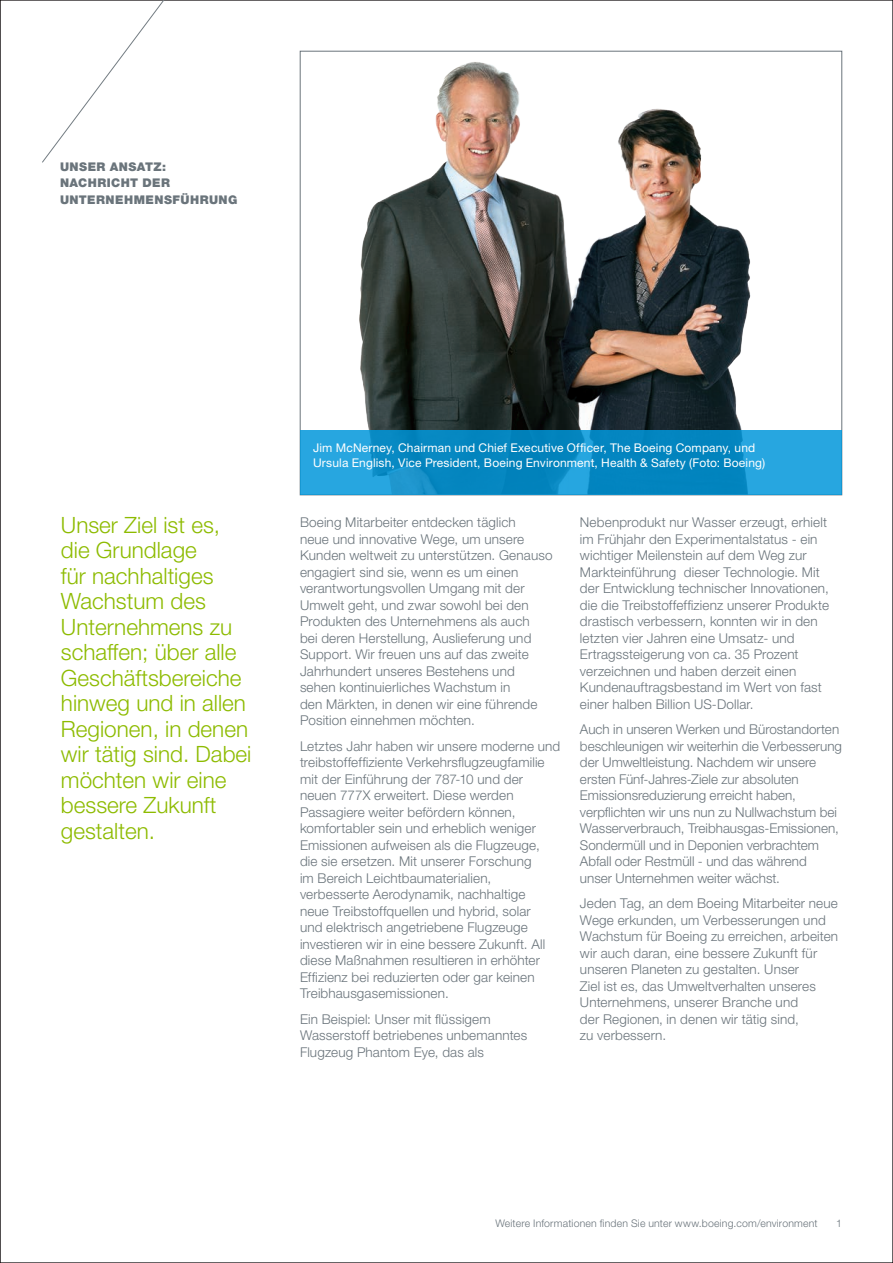
<style>
.page{position:relative;width:893px;height:1263px;background:#fff}
.page>*{position:absolute;margin:0;border:0;box-sizing:border-box;transform-origin:0 0}
.t1{font:300 22.5px/25.5px "Helvetica Neue LT Std";color:#8dbb00}
.body{font:300 13.5px/16.5px "Helvetica Neue LT Std";letter-spacing:.01em;color:#6a747b}
.t2{font:12px/15px "Helvetica Neue LT Std";letter-spacing:.015em;color:#fff}
.body-2{font:900 12px/16.5px "Helvetica Neue LT Std";letter-spacing:.04em;color:#6a747b}
.t3{font:300 10.5px "Helvetica Neue LT Std";letter-spacing:.02em;color:#6a747b}
</style>
<div class="page">
<svg style="left:41px;top:0;width:139px;height:163px"></svg>
<img style="left:359px;top:65px;width:392px;height:365px">
<svg style="left:300px;top:430px;width:542px;height:65px;background:#1091cb"></svg>
<p class="body-2" style="left:60px;top:158px;width:108px">UNSER ANSATZ:</p>
<p class="body-2" style="left:60px;top:174px;width:179px">NACHRICHT DER<br>UNTERNEHMENSFÜHRUNG</p>
<p class="t1" style="left:61px;top:512px;width:192px">Unser Ziel ist es, die Grundlage<br>für nachhaltiges<br>Wachstum des<br>Unternehmens zu schaffen; über alle<br>Geschäftsbereiche hinweg und in allen<br>Regionen, in denen wir tätig sind. Dabei möchten wir eine bessere Zukunft gestalten.</p>
<p class="t2" style="left:313px;top:440px;width:454px">Jim McNerney, Chairman und Chief Executive Officer, The Boeing Company, und<br>Ursula English, Vice President, Boeing Environment, Health &amp; Safety (Foto: Boeing)</p>
<p class="body" style="left:300px;top:514px;width:254px">Boeing Mitarbeiter entdecken täglich<br>neue und innovative Wege, um unsere Kunden weltweit zu unterstützen. Genauso engagiert sind sie, wenn es um einen verantwortungsvollen Umgang mit der Umwelt geht, und zwar sowohl bei den Produkten des Unternehmens als auch<br>bei deren Herstellung, Auslieferung und Support. Wir freuen uns auf das zweite Jahrhundert unseres Bestehens und sehen kontinuierliches Wachstum in<br>den Märkten, in denen wir eine führende Position einnehmen möchten.</p>
<p class="body" style="left:300px;top:737px;width:262px">Letztes Jahr haben wir unsere moderne und treibstoffeffiziente Verkehrsflugzeugfamilie mit der Einführung der 787-10 und der neuen 777X erweitert. Diese werden Passagiere weiter befördern können, komfortabler sein und erheblich weniger Emissionen aufweisen als die Flugzeuge, die sie ersetzen. Mit unserer Forschung<br>im Bereich Leichtbaumaterialien, verbesserte Aerodynamik, nachhaltige<br>neue Treibstoffquellen und hybrid, solar<br>und elektrisch angetriebene Flugzeuge investieren wir in eine bessere Zukunft. All diese Maßnahmen resultieren in erhöhter Effizienz bei reduzierten oder gar keinen Treibhausgasemissionen.</p>
<p class="body" style="left:300px;top:1010px;width:229px">Ein Beispiel: Unser mit flüssigem<br>Wasserstoff betriebenes unbemanntes<br>Flugzeug Phantom Eye, das als</p>
<p class="body" style="left:580px;top:514px;width:251px">Nebenprodukt nur Wasser erzeugt, erhielt im Frühjahr den Experimentalstatus - ein wichtiger Meilenstein auf dem Weg zur Markteinführung dieser Technologie. Mit der Entwicklung technischer Innovationen, die die Treibstoffeffizienz unserer Produkte drastisch verbessern, konnten wir in den letzten vier Jahren eine Umsatz- und Ertragssteigerung von ca. 35 Prozent verzeichnen und haben derzeit einen Kundenauftragsbestand im Wert von fast einer halben Billion US-Dollar.</p>
<p class="body" style="left:580px;top:721px;width:263px">Auch in unseren Werken und Bürostandorten beschleunigen wir weiterhin die Verbesserung der Umweltleistung. Nachdem wir unsere ersten Fünf-Jahres-Ziele zur absoluten Emissionsreduzierung erreicht haben, verpflichten wir uns nun zu Nullwachstum bei Wasserverbrauch, Treibhausgas-Emissionen, Sondermüll und in Deponien verbrachtem Abfall oder Restmüll - und das während unser Unternehmen weiter wächst.</p>
<p class="body" style="left:580px;top:895px;width:260px">Jeden Tag, an dem Boeing Mitarbeiter neue Wege erkunden, um Verbesserungen und Wachstum für Boeing zu erreichen, arbeiten wir auch daran, eine bessere Zukunft für unseren Planeten zu gestalten. Unser<br>Ziel ist es, das Umweltverhalten unseres Unternehmens, unserer Branche und<br>der Regionen, in denen wir tätig sind,<br>zu verbessern.</p>
<p class="t3" style="left:495px;top:1217px;width:324px">Weitere Informationen finden Sie unter www.boeing.com/environment</p>
<p class="t3" style="left:836px;top:1217px;width:7px">1</p>
</div>
